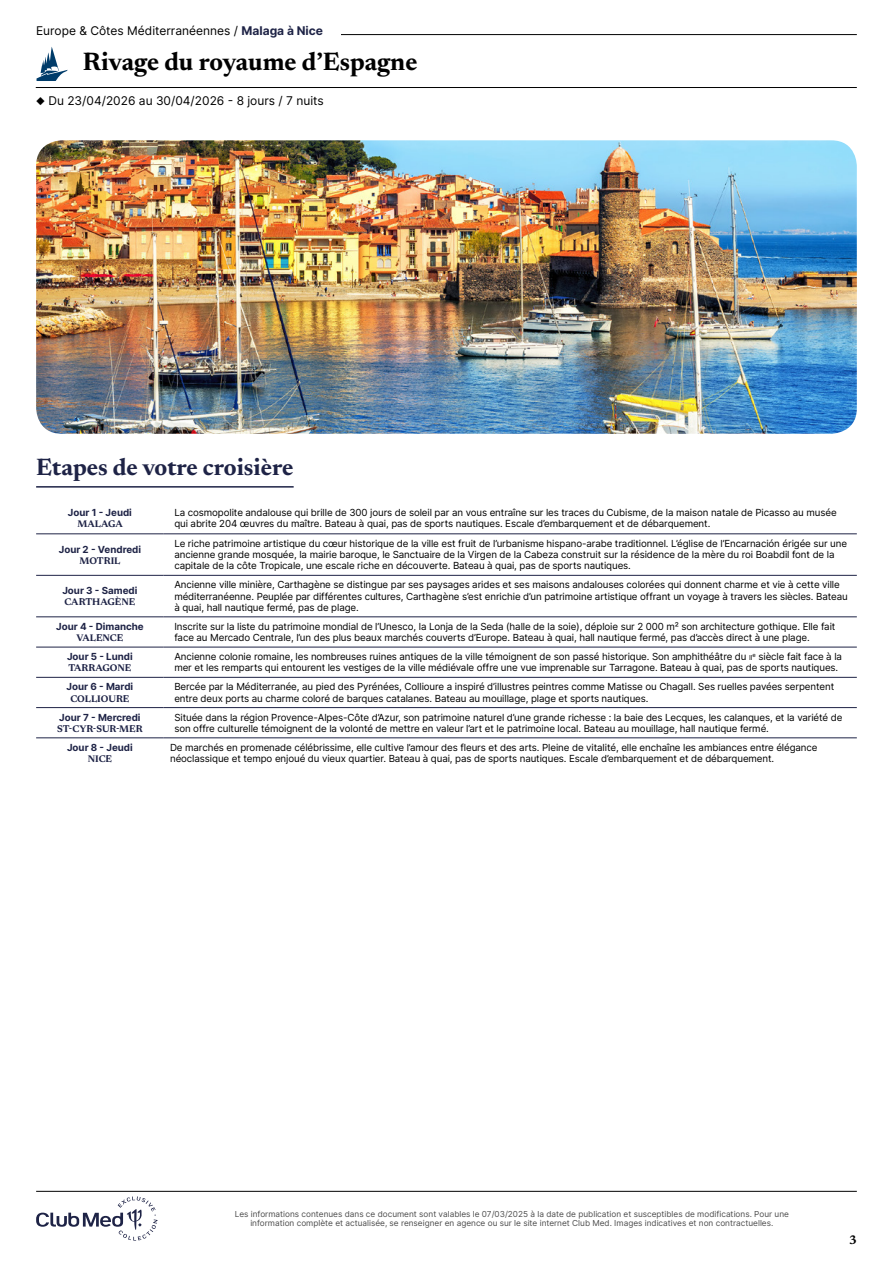
<style>
.page{position:relative;width:893px;height:1263px;background:#fff}
.page>*{position:absolute;margin:0;border:0;box-sizing:border-box;transform-origin:0 0}
.t1{font:700 25.5px "Newsreader 24 pt";color:#000}
.t2{font:700 24px "Newsreader 24 pt";color:#1e2346}
.t3{font:700 12.6px "Newsreader 24 pt";color:#000}
.t4{font:12px "Inter";color:#000}
.t5{font:9.75px/11.2px "Inter";letter-spacing:-.01em;color:#000}
.t6{font:700 9.75px "Inter";color:#1e2346}
.t7{font:700 9.75px "Newsreader 24 pt";color:#1e2346}
.t8{font:8.25px/9px "Inter";color:#4d4d4d;text-align:center}
.s1{font-weight:700;color:#1e2346}
.s2{font-size:6.9px}
</style>
<div class="page">
<hr style="left:107px;top:34px;width:750px;height:1px;background:#000">
<hr style="left:36px;top:87px;width:821px;height:1px;background:#000">
<svg style="left:36px;top:47px;width:32px;height:34px"></svg>
<div style="left:36px;top:26px;width:304px;height:17px;background:#fff"></div>
<img style="left:36px;top:140px;width:821px;height:294px">
<hr style="left:36px;top:486px;width:258px;height:2px;background:#1e2346">
<hr style="left:36px;top:534px;width:128px;height:1px;background:#1e2346">
<hr style="left:164px;top:534px;width:693px;height:1px;background:#1e2346">
<hr style="left:36px;top:575px;width:128px;height:1px;background:#1e2346">
<hr style="left:164px;top:575px;width:693px;height:1px;background:#1e2346">
<hr style="left:36px;top:617px;width:128px;height:1px;background:#1e2346">
<hr style="left:164px;top:617px;width:693px;height:1px;background:#1e2346">
<hr style="left:36px;top:647px;width:128px;height:1px;background:#1e2346">
<hr style="left:164px;top:647px;width:693px;height:1px;background:#1e2346">
<hr style="left:36px;top:677px;width:128px;height:1px;background:#1e2346">
<hr style="left:164px;top:677px;width:693px;height:1px;background:#1e2346">
<hr style="left:36px;top:707px;width:128px;height:1px;background:#1e2346">
<hr style="left:36px;top:737px;width:128px;height:1px;background:#1e2346">
<hr style="left:164px;top:707px;width:693px;height:1px;background:#1e2346">
<hr style="left:164px;top:737px;width:693px;height:1px;background:#1e2346">
<svg style="left:36px;top:1196px;width:122px;height:44px"></svg>
<hr style="left:36px;top:1191px;width:821px;height:1px;background:#000">
<p class="t4" style="left:36px;top:22px;width:288px">Europe &amp; Côtes Méditerranéennes / <span class="s1">Malaga à Nice</span></p>
<h1 class="t1" style="left:83px;top:43px;width:336px">Rivage du royaume d’Espagne</h1>
<p class="t4" style="left:36px;top:92px;width:289px">◆ Du 23/04/2026 au 30/04/2026 - 8 jours / 7 nuits</p>
<h2 class="t2" style="left:36px;top:450px;width:259px">Etapes de votre croisière</h2>
<p class="t6" style="left:68px;top:506px;width:66px">Jour 1 - Jeudi</p>
<p class="t7" style="left:77px;top:517px;width:47px">MALAGA</p>
<p class="t5" style="left:174px;top:507px;width:664px">La cosmopolite andalouse qui brille de 300 jours de soleil par an vous entraîne sur les traces du Cubisme, de la maison natale de Picasso au musée qui abrite 204 œuvres du maître. Bateau à quai, pas de sports nautiques. Escale d’embarquement et de débarquement.</p>
<p class="t6" style="left:59px;top:542px;width:84px">Jour 2 - Vendredi</p>
<p class="t7" style="left:80px;top:553px;width:42px">MOTRIL</p>
<p class="t5" style="left:174px;top:537px;width:674px">Le riche patrimoine artistique du cœur historique de la ville est fruit de l’urbanisme hispano-arabe traditionnel. L’église de l’Encarnación érigée sur une ancienne grande mosquée, la mairie baroque, le Sanctuaire de la Virgen de la Cabeza construit sur la résidence de la mère du roi Boabdil font de la capitale de la côte Tropicale, une escale riche en découverte. Bateau à quai, pas de sports nautiques.</p>
<p class="t6" style="left:62px;top:583px;width:76px">Jour 3 - Samedi</p>
<p class="t7" style="left:65px;top:595px;width:72px">CARTHAGÈNE</p>
<p class="t6" style="left:56px;top:619px;width:89px">Jour 4 - Dimanche</p>
<p class="t7" style="left:76px;top:631px;width:48px">VALENCE</p>
<p class="t5" style="left:174px;top:579px;width:675px">Ancienne ville minière, Carthagène se distingue par ses paysages arides et ses maisons andalouses colorées qui donnent charme et vie à cette ville méditerranéenne. Peuplée par différentes cultures, Carthagène s’est enrichie d’un patrimoine artistique offrant un voyage à travers les siècles. Bateau à quai, hall nautique fermé, pas de plage.</p>
<p class="t5" style="left:174px;top:620px;width:663px">Inscrite sur la liste du patrimoine mondial de l’Unesco, la Lonja de la Seda (halle de la soie), déploie sur 2 000 m² son architecture gothique. Elle fait face au Mercado Centrale, l’un des plus beaux marchés couverts d’Europe. Bateau à quai, hall nautique fermé, pas d’accès direct à une plage.</p>
<p class="t6" style="left:67px;top:649px;width:67px">Jour 5 - Lundi</p>
<p class="t7" style="left:68px;top:661px;width:64px">TARRAGONE</p>
<p class="t5" style="left:174px;top:651px;width:669px">Ancienne colonie romaine, les nombreuses ruines antiques de la ville témoignent de son passé historique. Son amphithéâtre du <span class="s2">ii</span><sup>e</sup> siècle fait face à la mer et les remparts qui entourent les vestiges de la ville médiévale offre une vue imprenable sur Tarragone. Bateau à quai, pas de sports nautiques.</p>
<p class="t6" style="left:67px;top:680px;width:68px">Jour 6 - Mardi</p>
<p class="t7" style="left:70px;top:691px;width:61px">COLLIOURE</p>
<p class="t5" style="left:174px;top:681px;width:661px">Bercée par la Méditerranée, au pied des Pyrénées, Collioure a inspiré d’illustres peintres comme Matisse ou Chagall. Ses ruelles pavées serpentent entre deux ports au charme coloré de barques catalanes. Bateau au mouillage, plage et sports nautiques.</p>
<p class="t6" style="left:59px;top:710px;width:83px">Jour 7 - Mercredi</p>
<p class="t7" style="left:57px;top:722px;width:87px">ST-CYR-SUR-MER</p>
<p class="t5" style="left:174px;top:711px;width:670px">Située dans la région Provence-Alpes-Côte d’Azur, son patrimoine naturel d’une grande richesse : la baie des Lecques, les calanques, et la variété de son offre culturelle témoignent de la volonté de mettre en valeur l’art et le patrimoine local. Bateau au mouillage, hall nautique fermé.</p>
<p class="t6" style="left:67px;top:740px;width:67px">Jour 8 - Jeudi</p>
<p class="t7" style="left:88px;top:752px;width:26px">NICE</p>
<p class="t5" style="left:170px;top:741px;width:649px">De marchés en promenade célébrissime, elle cultive l’amour des fleurs et des arts. Pleine de vitalité, elle enchaîne les ambiances entre élégance néoclassique et tempo enjoué du vieux quartier. Bateau à quai, pas de sports nautiques. Escale d’embarquement et de débarquement.</p>
<p class="t8" style="left:235px;top:1209px;width:556px">Les informations contenues dans ce document sont valables le 07/03/2025 à la date de publication et susceptibles de modifications. Pour une information complète et actualisée, se renseigner en agence ou sur le site internet Club Med. Images indicatives et non contractuelles.</p>
<p class="t3" style="left:849px;top:1230px;width:9px">3</p>
</div>
